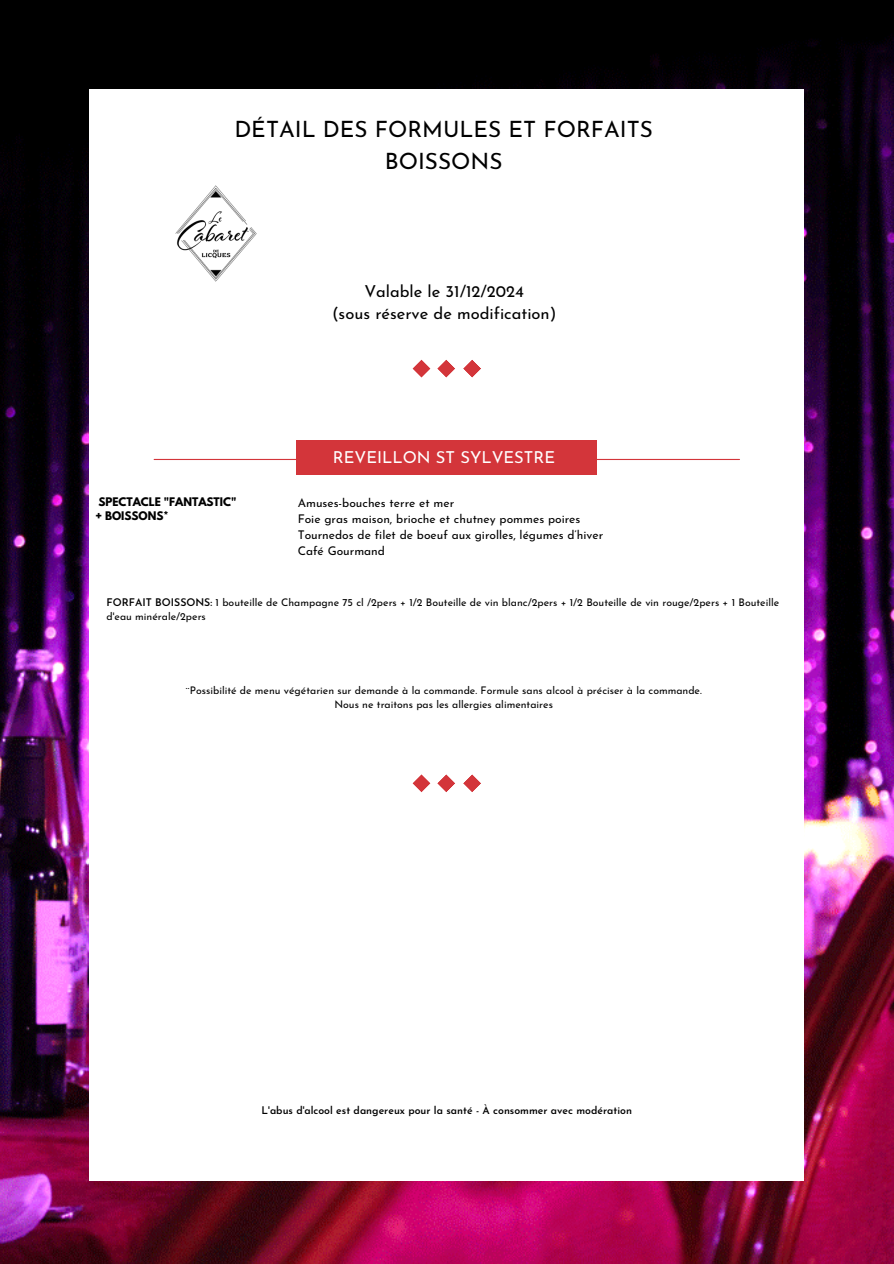
<style>
.page{position:relative;width:894px;height:1264px;background:#fff}
.page>*{position:absolute;margin:0;border:0;box-sizing:border-box;transform-origin:0 0}
.t1{font:22.5px/31.5px "Josefin Sans";color:#000;text-align:center}
.t2{font:16.5px/22.5px "Josefin Sans";color:#000;text-align:center}
.t3{font:16.5px "Josefin Sans";color:#fff}
.t4{font:12px/16px "Josefin Sans";color:#000}
.t5{font:10.5px/14px "Josefin Sans";color:#000}
.t6{font:600 10.5px "Josefin Sans";color:#000}
.t7{font:700 10.5px/14.2px "League Spartan";color:#000}
.s1{font-weight:600}
</style>
<div class="page">
<img style="left:0;top:0;width:893px;height:1263px">
<div style="left:89px;top:89px;width:715px;height:1091px;background:#fff"></div>
<img style="left:175px;top:185px;width:82px;height:97px">
<hr style="left:154px;top:459px;width:585px;height:1px;background:#d3353a">
<div style="left:296px;top:440px;width:301px;height:35px;background:#d3353a"></div>
<svg style="left:437px;top:774px;width:18px;height:18px"></svg>
<svg style="left:463px;top:774px;width:18px;height:18px"></svg>
<svg style="left:412px;top:774px;width:18px;height:18px"></svg>
<svg style="left:437px;top:359px;width:18px;height:19px"></svg>
<svg style="left:463px;top:360px;width:18px;height:18px"></svg>
<svg style="left:412px;top:359px;width:18px;height:19px"></svg>
<h3 class="t1" style="left:234px;top:116px;width:420px">DÉTAIL DES FORMULES ET FORFAITS<br>BOISSONS</h3>
<h2 class="t2" style="left:332px;top:281px;width:226px">Valable le 31/12/2024<br>(sous réserve de modification)</h2>
<h4 class="t7" style="left:95px;top:496px;width:142px">SPECTACLE "FANTASTIC" + BOISSONS*</h4>
<p class="t3" style="left:333px;top:451px;width:224px">REVEILLON ST SYLVESTRE</p>
<h5 class="t4" style="left:297px;top:496px;width:307px">Amuses-bouches terre et mer<br>Foie gras maison, brioche et chutney pommes poires Tournedos de filet de boeuf aux girolles, légumes d’hiver Café Gourmand</h5>
<p class="t5" style="left:107px;top:596px;width:674px"><span class="s1">FORFAIT BOISSONS:</span> 1 bouteille de Champagne 75 cl /2pers + 1/2 Bouteille de vin blanc/2pers + 1/2 Bouteille de vin rouge/2pers + 1 Bouteille d'eau minérale/2pers</p>
<h6 class="t5" style="left:185px;top:684px;width:517px;text-align:center">¨Possibilité de menu végétarien sur demande à la commande. Formule sans alcool à préciser à la commande.<br>Nous ne traitons pas les allergies alimentaires</h6>
<p class="t6" style="left:261px;top:1105px;width:372px">L'abus d'alcool est dangereux pour la santé - À consommer avec modération</p>
</div>
